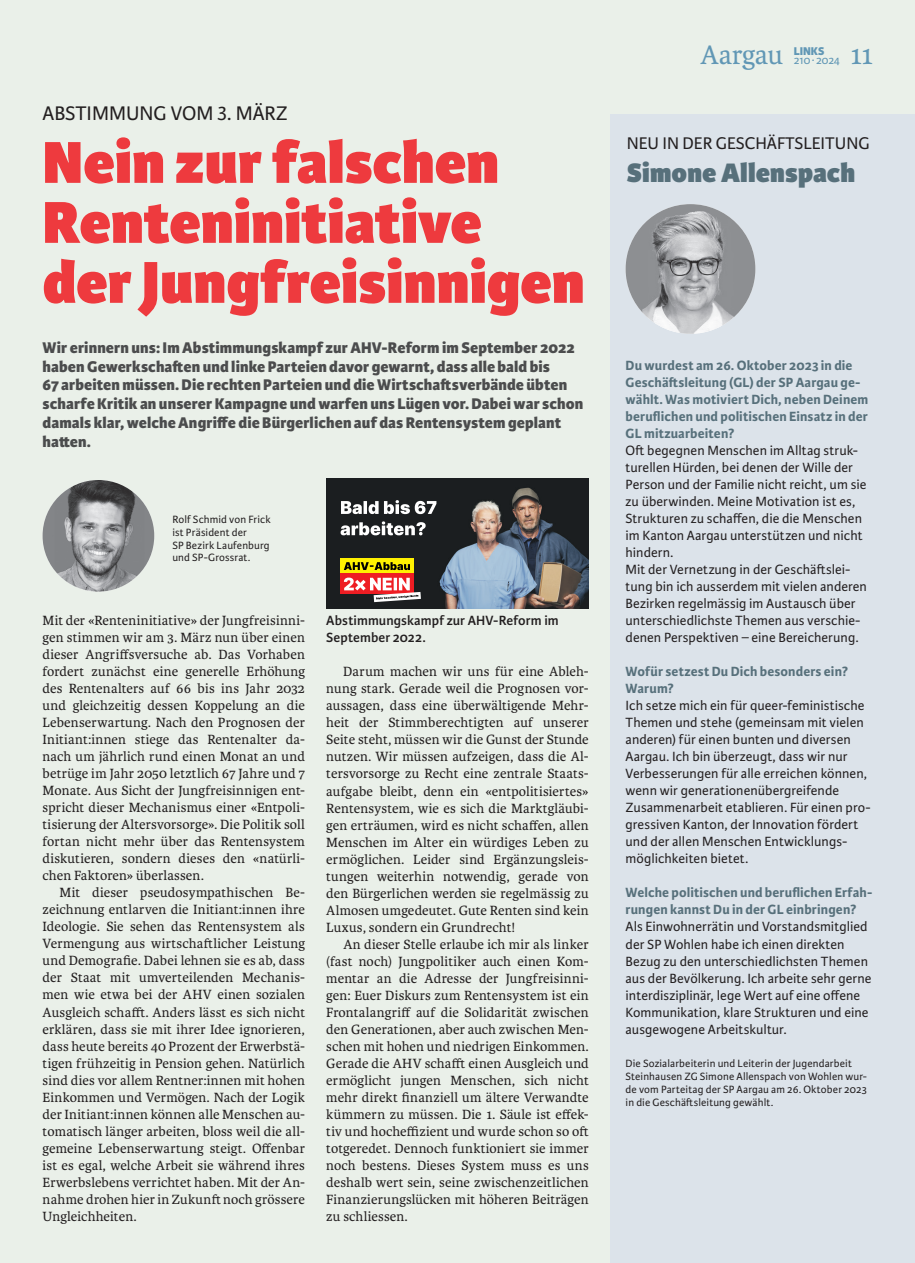
<style>
.page{position:relative;width:915px;height:1263px;background:#fff}
.page>*{position:absolute;margin:0;border:0;box-sizing:border-box;transform-origin:0 0}
.t1{font:800 63px/60px "Karmina Sans";color:#ee3a3e}
.t2{font:800 28.5px "Karmina Sans";letter-spacing:.005em;color:#57707b}
.t3{font:28.5px "Karmina";letter-spacing:-.005em;color:#6197b5}
.t4{font:21px "Karmina Sans";color:#231f20}
.t5{font:18px "Karmina Sans";color:#231f20}
.t6{font:800 16.5px/18.8px "Karmina Sans";letter-spacing:.005em;color:#4b4c4d}
.t7{font:14.25px/17px "Karmina";letter-spacing:.005em;color:#231f20;text-align:justify}
.t8{font:14.25px/17px "Karmina Sans";letter-spacing:.005em;color:#231f20}
.t9{font:700 14.25px/17px "Karmina Sans";letter-spacing:.01em;color:#57707b}
.t10{font:600 14.25px/17px "Karmina Sans";letter-spacing:.005em;color:#231f20}
.t11{font:12px "Karmina Sans";letter-spacing:-.01em;color:#6197b5}
.t12{font:800 12px "Karmina Sans";color:#6197b5}
.t13{font:11.25px/12.8px "Karmina Sans";letter-spacing:.01em;color:#231f20}
</style>
<div class="page">
<div style="left:0;top:0;width:914px;height:1263px;background:#eaf0e9"></div>
<div style="left:609px;top:115px;width:305px;height:1148px;background:#dce3ea"></div>
<img style="left:625px;top:204px;width:130px;height:130px;border-radius:65px">
<img style="left:43px;top:480px;width:111px;height:112px;border-radius:56px">
<img style="left:326px;top:478px;width:262px;height:130px">
<svg style="left:340px;top:521px;width:85px;height:14px"></svg>
<svg style="left:341px;top:500px;width:95px;height:14px"></svg>
<div style="left:340px;top:558px;width:73px;height:16px;background:#fff101"></div>
<svg style="left:344px;top:562px;width:66px;height:8px"></svg>
<div style="left:340px;top:574px;width:73px;height:20px;background:#ee1d23"></div>
<svg style="left:344px;top:578px;width:77px;height:24px"></svg>
<h3 class="t4" style="left:43px;top:101px;width:246px">ABSTIMMUNG VOM 3. MÄRZ</h3>
<h1 class="t1" style="left:43px;top:135px;width:543px">Nein zur falschen<br>Renteninitiative der Jungfreisinnigen</h1>
<p class="t6" style="left:43px;top:339px;width:542px">Wir erinnern uns: Im Abstimmungskampf zur AHV-Reform im September 2022 haben Gewerkschaften und linke Parteien davor gewarnt, dass alle bald bis<br>67 arbeiten müssen. Die rechten Parteien und die Wirtschaftsverbände übten scharfe Kritik an unserer Kampagne und warfen uns Lügen vor. Dabei war schon damals klar, welche Angriffe die Bürgerlichen auf das Rentensystem geplant hatten.</p>
<p class="t13" style="left:172px;top:513px;width:100px">Rolf Schmid von Frick ist Präsident der<br>SP Bezirk Laufenburg und SP-Grossrat.</p>
<p class="t7" style="left:43px;top:612px;width:264px">Mit der «Renteninitiative» der Jungfreisinni&shy;gen stimmen wir am 3. März nun über einen dieser Angriffsversuche ab. Das Vorhaben fordert zunächst eine generelle Erhöhung des Rentenalters auf 66 bis ins Jahr 2032 und gleichzeitig dessen Koppelung an die Lebenserwartung. Nach den Prognosen der Initiant:innen stiege das Rentenalter da&shy;nach um jährlich rund einen Monat an und betrüge im Jahr 2050 letztlich 67 Jahre und 7<br>Monate. Aus Sicht der Jungfreisinnigen ent&shy;spricht dieser Mechanismus einer «Entpoli&shy;tisierung der Altersvorsorge». Die Politik soll fortan nicht mehr über das Rentensystem diskutieren, sondern dieses den «natürli&shy;chen Faktoren» überlassen.</p>
<p class="t7" style="left:43px;top:884px;width:264px;text-indent:17px">Mit dieser pseudosympathischen Be&shy;zeichnung entlarven die Initiant:innen ihre Ideologie. Sie sehen das Rentensystem als Vermengung aus wirtschaftlicher Leistung und Demografie. Dabei lehnen sie es ab, dass der Staat mit umverteilenden Mechanis&shy;men wie etwa bei der AHV einen sozialen Ausgleich schafft. Anders lässt es sich nicht erklären, dass sie mit ihrer Idee ignorieren, dass heute bereits 40 Prozent der Erwerbstä&shy;tigen frühzeitig in Pension gehen. Natürlich sind dies vor allem Rentner:innen mit hohen Einkommen und Vermögen. Nach der Logik der Initiant:innen können alle Menschen au&shy;tomatisch länger arbeiten, bloss weil die all&shy;gemeine Lebenserwartung steigt. Offenbar ist es egal, welche Arbeit sie während ihres Erwerbslebens verrichtet haben. Mit der An&shy;nahme drohen hier in Zukunft noch grössere Ungleichheiten.</p>
<p class="t10" style="left:326px;top:612px;width:234px">Abstimmungskampf zur AHV-Reform im<br>September 2022.</p>
<p class="t7" style="left:326px;top:663px;width:264px;text-indent:17px">Darum machen wir uns für eine Ableh&shy;nung stark. Gerade weil die Prognosen vor&shy;aussagen, dass eine überwältigende Mehr&shy;heit der Stimmberechtigten auf unserer Seite steht, müssen wir die Gunst der Stunde nutzen. Wir müssen aufzeigen, dass die Al&shy;tersvorsorge zu Recht eine zentrale Staats&shy;aufgabe bleibt, denn ein «entpolitisiertes» Rentensystem, wie es sich die Marktgläubi&shy;gen erträumen, wird es nicht schaffen, allen Menschen im Alter ein würdiges Leben zu ermöglichen. Leider sind Ergänzungsleis&shy;tungen weiterhin notwendig, gerade von den Bürgerlichen werden sie regelmässig zu Almosen umgedeutet. Gute Renten sind kein Luxus, sondern ein Grundrecht!</p>
<p class="t7" style="left:326px;top:936px;width:264px;text-indent:17px">An dieser Stelle erlaube ich mir als linker (fast noch) Jungpolitiker auch einen Kom&shy;mentar an die Adresse der Jungfreisinni&shy;gen: Euer Diskurs zum Rentensystem ist ein Frontalangriff auf die Solidarität zwischen den Generationen, aber auch zwischen Men&shy;schen mit hohen und niedrigen Einkommen.<br>Gerade die AHV schafft einen Ausgleich und ermöglicht jungen Menschen, sich nicht mehr direkt finanziell um ältere Verwandte kümmern zu müssen. Die 1. Säule ist effek&shy;tiv und hocheffizient und wurde schon so oft totgeredet. Dennoch funktioniert sie immer noch bestens. Dieses System muss es uns deshalb wert sein, seine zwischenzeitlichen Finanzierungslücken mit höheren Beiträgen zu schliessen.</p>
<h2 class="t3" style="left:700px;top:39px;width:84px">Aargau</h2>
<p class="t12" style="left:793px;top:44px;width:32px">LINKS</p>
<p class="t11" style="left:793px;top:53px;width:48px">210∙ 2024</p>
<h2 class="t3" style="left:850px;top:39px;width:24px">11</h2>
<p class="t5" style="left:626px;top:133px;width:244px">NEU IN DER GESCHÄFTSLEITUNG</p>
<h2 class="t2" style="left:626px;top:155px;width:230px">Simone Allenspach</h2>
<p class="t9" style="left:625px;top:357px;width:244px">Du wurdest am 26. Oktober 2023 in die Geschäftsleitung (GL) der SP Aargau ge&shy;wählt. Was motiviert Dich, neben Deinem beruflichen und politischen Einsatz in der GL mitzuarbeiten?</p>
<p class="t8" style="left:625px;top:442px;width:243px">Oft begegnen Menschen im Alltag struk&shy;turellen Hürden, bei denen der Wille der Person und der Familie nicht reicht, um sie zu überwinden. Meine Motivation ist es, Strukturen zu schaffen, die die Menschen im Kanton Aargau unterstützen und nicht hindern.<br>Mit der Vernetzung in der Geschäftslei&shy;tung bin ich ausserdem mit vielen anderen Bezirken regelmässig im Austausch über unterschiedlichste Themen aus verschie&shy;denen Perspektiven – eine Bereicherung.</p>
<p class="t9" style="left:625px;top:663px;width:224px">Wofür setzest Du Dich besonders ein?<br>Warum?</p>
<p class="t8" style="left:625px;top:697px;width:246px">Ich setze mich ein für queer-feministische Themen und stehe (gemeinsam mit vielen anderen) für einen bunten und diversen Aargau. Ich bin überzeugt, dass wir nur Verbesserungen für alle erreichen können, wenn wir generationenübergreifende Zusammenarbeit etablieren. Für einen pro&shy;gressiven Kanton, der Innovation fördert und der allen Menschen Entwicklungs&shy;möglichkeiten bietet.</p>
<p class="t9" style="left:625px;top:884px;width:248px">Welche politischen und beruflichen Erfah&shy;rungen kannst Du in der GL einbringen?</p>
<p class="t8" style="left:625px;top:919px;width:247px">Als Einwohnerrätin und Vorstandsmitglied der SP Wohlen habe ich einen direkten Bezug zu den unterschiedlichsten Themen aus der Bevölkerung. Ich arbeite sehr gerne interdisziplinär, lege Wert auf eine offene Kommunikation, klare Strukturen und eine ausgewogene Arbeitskultur.</p>
<p class="t13" style="left:625px;top:1057px;width:243px">Die Sozialarbeiterin und Leiterin der Jugendarbeit Steinhausen ZG Simone Allenspach von Wohlen wur&shy;de vom Parteitag der SP Aargau am 26. Oktober 2023 in die Geschäftsleitung gewählt.</p>
</div>
